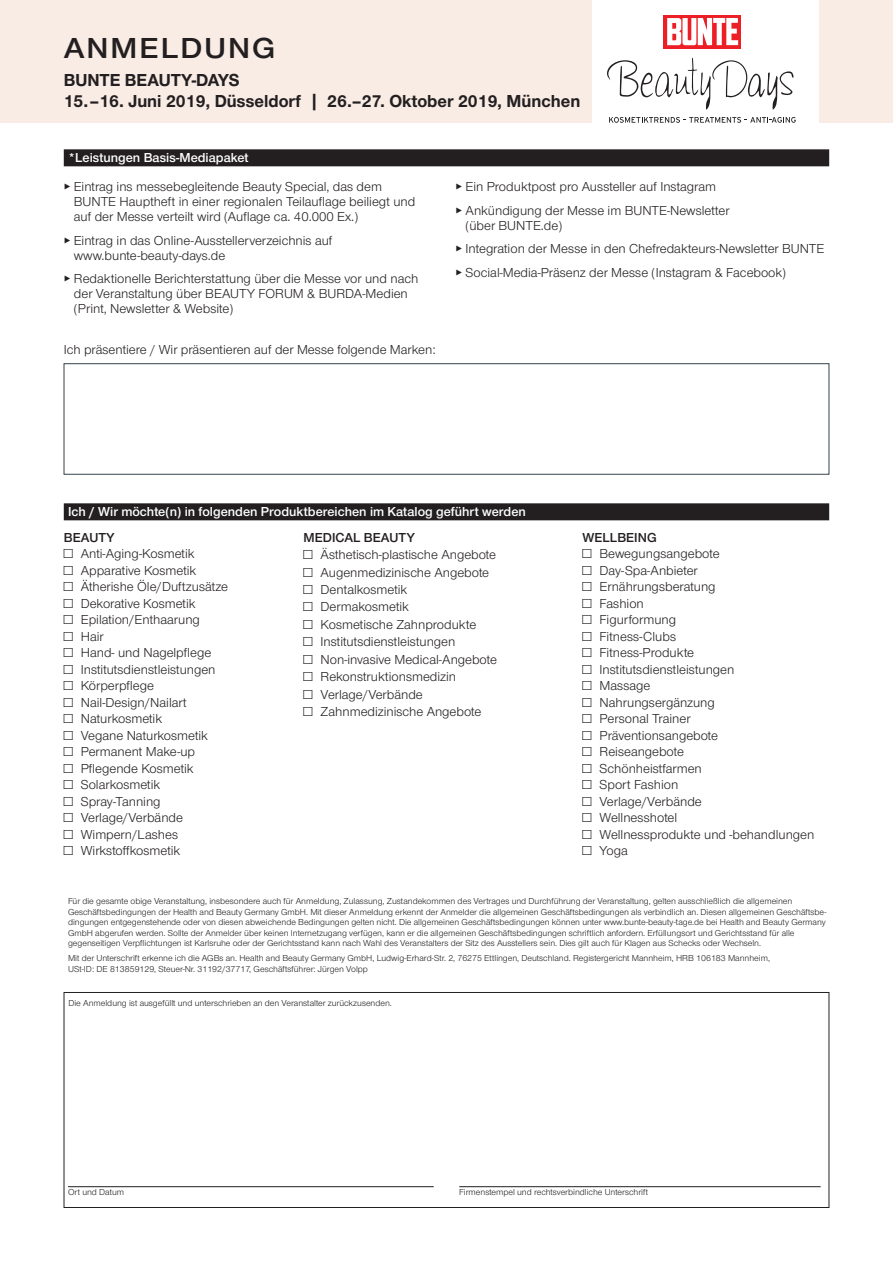
<style>
.page{position:relative;width:893px;height:1263px;background:#fff}
.page>*{position:absolute;margin:0;border:0;box-sizing:border-box;transform-origin:0 0}
.t1{font:30px "Nimbus San Nov Sem Bol";letter-spacing:.06em;color:#231f20;scale:1.08 1}
.t2{font:700 18px/21px "Nimbus San Nov";color:#231f20}
.t3{font:13.5px/15px "Nimbus San Nov";color:#231f20}
.t4{font:13.5px "Nimbus San Nov Sem Bol";color:#fff}
.t5{font:13.5px "Nimbus San Nov Sem Bol";color:#231f20}
.t6{font:9px/10.5px "Nimbus San Nov";color:#231f20}
.s1{font-size:19.8px}
</style>
<div class="page">
<div style="left:64px;top:992px;width:765px;height:216px;border:1px solid #231f20"></div>
<hr style="left:68px;top:1186px;width:366px;height:1px;background:#231f20">
<hr style="left:459px;top:1186px;width:362px;height:1px;background:#231f20">
<div style="left:64px;top:503px;width:765px;height:17px;background:#231f20"></div>
<div style="left:64px;top:363px;width:765px;height:111px;border:1px solid #33444d"></div>
<div style="left:64px;top:149px;width:765px;height:17px;background:#231f20"></div>
<div style="left:0;top:0;width:591px;height:123px;background:#f8ece5"></div>
<div style="left:820px;top:0;width:73px;height:123px;background:#f8ece5"></div>
<svg style="left:607px;top:57px;width:186px;height:53px"></svg>
<div style="left:664px;top:15px;width:77px;height:33px;background:#eb1f25"></div>
<svg style="left:667px;top:18px;width:71px;height:27px"></svg>
<svg style="left:609px;top:117px;width:187px;height:6px"></svg>
<h1 class="t1" style="left:64px;top:31px;width:197px">ANMELDUNG</h1>
<h2 class="t2" style="left:64px;top:70px;width:518px">BUNTE BEAUTY-DAYS<br>15.–16. Juni 2019, Düsseldorf <span class="s1">|</span> 26.–27. Oktober 2019, München</h2>
<p class="t4" style="left:68px;top:150px;width:182px">*Leistungen Basis-Mediapaket</p>
<p class="t3" style="left:74px;top:179px;width:343px;text-indent:-10px">▸ Eintrag ins messebegleitende Beauty Special, das dem<br>BUNTE Hauptheft in einer regionalen Teilauflage beiliegt und auf der Messe verteilt wird (Auflage ca. 40.000 Ex.)</p>
<p class="t3" style="left:74px;top:233px;width:260px;text-indent:-10px">▸ Eintrag in das Online-Ausstellerverzeichnis auf www.bunte-beauty-days.de</p>
<p class="t3" style="left:74px;top:271px;width:346px;text-indent:-10px">▸ Redaktionelle Berichterstattung über die Messe vor und nach der Veranstaltung über BEAUTY FORUM &amp; BURDA-Medien (Print, Newsletter &amp; Website)</p>
<p class="t3" style="left:64px;top:342px;width:374px">Ich präsentiere / Wir präsentieren auf der Messe folgende Marken:</p>
<p class="t3" style="left:455px;top:175px;width:276px;line-height:23.5px">▸ Ein Produktpost pro Aussteller auf Instagram<br>▸ Ankündigung der Messe im BUNTE-Newsletter</p>
<p class="t3" style="left:455px;top:213px;width:370px;line-height:23.5px;text-indent:10px">(über BUNTE.de)<br>▸ Integration der Messe in den Chefredakteurs-Newsletter BUNTE ▸ Social-Media-Präsenz der Messe (Instagram &amp; Facebook)</p>
<p class="t4" style="left:68px;top:504px;width:459px">Ich / Wir möchte(n) in folgenden Produktbereichen im Katalog geführt werden</p>
<p class="t5" style="left:64px;top:529px;width:52px">BEAUTY</p>
<p class="t3" style="left:64px;top:546px;width:132px">□ Anti-Aging-Kosmetik</p>
<p class="t3" style="left:64px;top:563px;width:134px">□ Apparative Kosmetik</p>
<p class="t3" style="left:64px;top:579px;width:166px">□ Ätherishe Öle/Duftzusätze</p>
<p class="t3" style="left:64px;top:596px;width:133px">□ Dekorative Kosmetik</p>
<p class="t3" style="left:64px;top:612px;width:138px">□ Epilation/Enthaarung</p>
<p class="t3" style="left:64px;top:629px;width:41px">□ Hair</p>
<p class="t3" style="left:64px;top:645px;width:149px">□ Hand- und Nagelpflege</p>
<p class="t3" style="left:64px;top:662px;width:153px">□ Institutsdienstleistungen</p>
<p class="t3" style="left:64px;top:678px;width:92px">□ Körperpflege</p>
<p class="t3" style="left:64px;top:695px;width:125px">□ Nail-Design/Nailart</p>
<p class="t3" style="left:64px;top:711px;width:100px">□ Naturkosmetik</p>
<p class="t3" style="left:64px;top:728px;width:146px">□ Vegane Naturkosmetik</p>
<p class="t3" style="left:64px;top:744px;width:133px">□ Permanent Make-up</p>
<p class="t3" style="left:64px;top:761px;width:131px">□ Pflegende Kosmetik</p>
<p class="t3" style="left:64px;top:777px;width:98px">□ Solarkosmetik</p>
<p class="t3" style="left:64px;top:794px;width:98px">□ Spray-Tanning</p>
<p class="t3" style="left:64px;top:810px;width:121px">□ Verlage/Verbände</p>
<p class="t3" style="left:64px;top:827px;width:116px">□ Wimpern/Lashes</p>
<p class="t3" style="left:64px;top:843px;width:118px">□ Wirkstoffkosmetik</p>
<p class="t5" style="left:304px;top:529px;width:113px">MEDICAL BEAUTY</p>
<p class="t3" style="left:304px;top:547px;width:194px">□ Ästhetisch-plastische Angebote</p>
<p class="t3" style="left:304px;top:565px;width:187px">□ Augenmedizinische Angebote</p>
<p class="t3" style="left:304px;top:582px;width:105px">□ Dentalkosmetik</p>
<p class="t3" style="left:304px;top:600px;width:107px">□ Dermakosmetik</p>
<p class="t3" style="left:304px;top:617px;width:174px">□ Kosmetische Zahnprodukte</p>
<p class="t3" style="left:304px;top:634px;width:153px">□ Institutsdienstleistungen</p>
<p class="t3" style="left:304px;top:652px;width:195px">□ Non-invasive Medical-Angebote</p>
<p class="t3" style="left:304px;top:669px;width:154px">□ Rekonstruktionsmedizin</p>
<p class="t3" style="left:304px;top:687px;width:121px">□ Verlage/Verbände</p>
<p class="t3" style="left:304px;top:704px;width:179px">□ Zahnmedizinische Angebote</p>
<p class="t5" style="left:583px;top:529px;width:76px">WELLBEING</p>
<p class="t3" style="left:583px;top:546px;width:139px">□ Bewegungsangebote</p>
<p class="t3" style="left:583px;top:563px;width:117px">□ Day-Spa-Anbieter</p>
<p class="t3" style="left:583px;top:579px;width:135px">□ Ernährungsberatung</p>
<p class="t3" style="left:583px;top:596px;width:63px">□ Fashion</p>
<p class="t3" style="left:583px;top:612px;width:95px">□ Figurformung</p>
<p class="t3" style="left:583px;top:629px;width:95px">□ Fitness-Clubs</p>
<p class="t3" style="left:583px;top:645px;width:113px">□ Fitness-Produkte</p>
<p class="t3" style="left:583px;top:662px;width:153px">□ Institutsdienstleistungen</p>
<p class="t3" style="left:583px;top:678px;width:69px">□ Massage</p>
<p class="t3" style="left:583px;top:695px;width:134px">□ Nahrungsergänzung</p>
<p class="t3" style="left:583px;top:711px;width:110px">□ Personal Trainer</p>
<p class="t3" style="left:583px;top:728px;width:137px">□ Präventionsangebote</p>
<p class="t3" style="left:583px;top:744px;width:103px">□ Reiseangebote</p>
<p class="t3" style="left:583px;top:761px;width:121px">□ Schönheistfarmen</p>
<p class="t3" style="left:583px;top:777px;width:97px">□ Sport Fashion</p>
<p class="t3" style="left:583px;top:794px;width:121px">□ Verlage/Verbände</p>
<p class="t3" style="left:583px;top:810px;width:96px">□ Wellnesshotel</p>
<p class="t3" style="left:583px;top:827px;width:233px">□ Wellnessprodukte und -behandlungen</p>
<p class="t3" style="left:583px;top:843px;width:47px">□ Yoga</p>
<p class="t6" style="left:68px;top:896px;width:760px">Für die gesamte obige Veranstaltung, insbesondere auch für Anmeldung, Zulassung, Zustandekommen des Vertrages und Durchführung der Veranstaltung, gelten ausschließlich die allgemeinen Geschäftsbedingungen der Health and Beauty Germany GmbH. Mit dieser Anmeldung erkennt der Anmelder die allgemeinen Geschäftsbedingungen als verbindlich an. Diesen allgemeinen Geschäftsbe&shy;dingungen entgegenstehende oder von diesen abweichende Bedingungen gelten nicht. Die allgemeinen Geschäftsbedingungen können unter www.bunte-beauty-tage.de bei Health and Beauty Germany GmbH abgerufen werden. Sollte der Anmelder über keinen Internetzugang verfügen, kann er die allgemeinen Geschäftsbedingungen schriftlich anfordern. Erfüllungsort und Gerichtsstand für alle gegenseitigen Verpflichtungen ist Karlsruhe oder der Gerichtsstand kann nach Wahl des Veranstalters der Sitz des Ausstellers sein. Dies gilt auch für Klagen aus Schecks oder Wechseln.</p>
<p class="t6" style="left:68px;top:953px;width:703px">Mit der Unterschrift erkenne ich die AGBs an. Health and Beauty Germany GmbH, Ludwig-Erhard-Str. 2, 76275 Ettlingen, Deutschland. Registergericht Mannheim, HRB 106183 Mannheim,<br>USt-ID: DE 813859129, Steuer-Nr. 31192/37717, Geschäftsführer: Jürgen Volpp</p>
<p class="t6" style="left:68px;top:998px;width:325px">Die Anmeldung ist ausgefüllt und unterschrieben an den Veranstalter zurückzusenden.</p>
<p class="t6" style="left:68px;top:1187px;width:58px">Ort und Datum</p>
<p class="t6" style="left:459px;top:1187px;width:190px">Firmenstempel und rechtsverbindliche Unterschrift</p>
</div>
